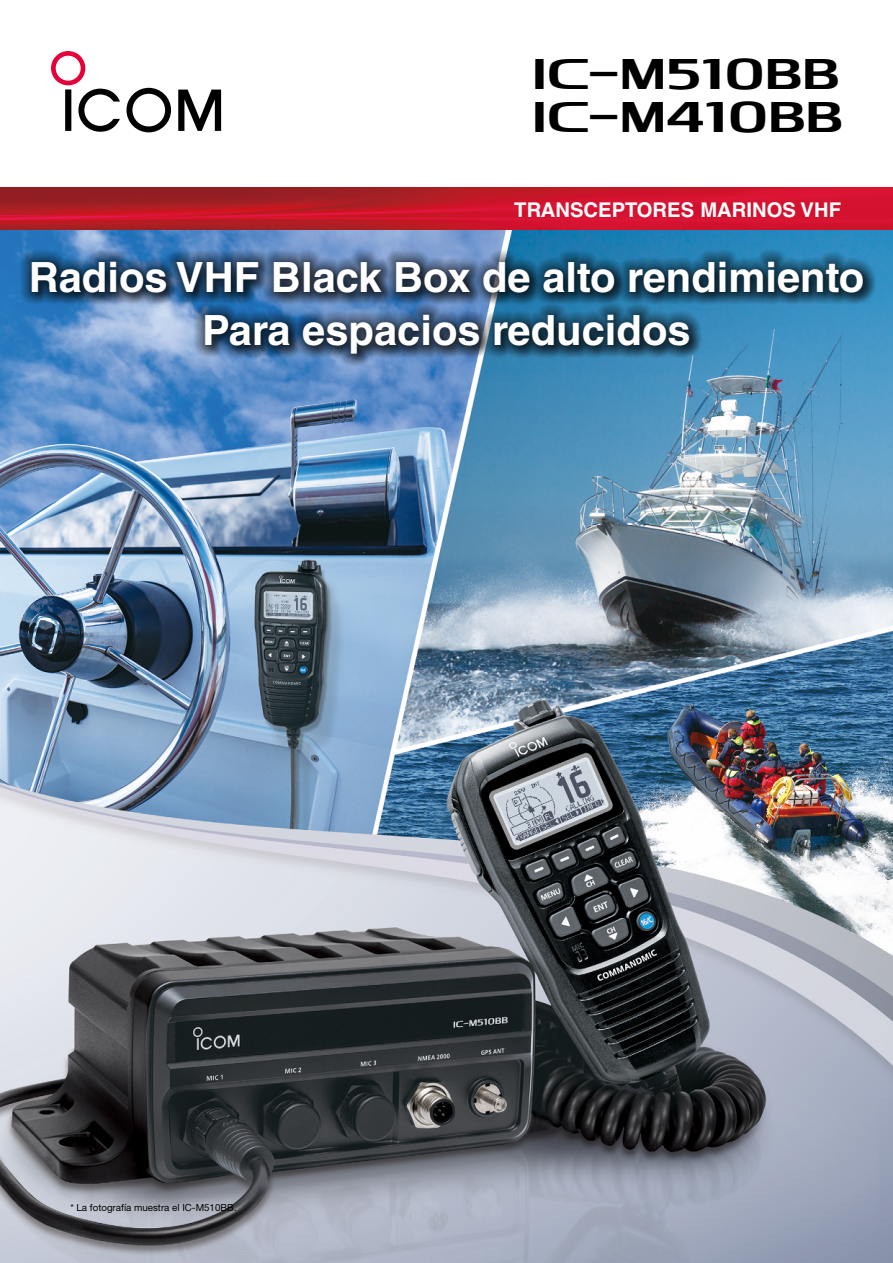
<style>
.page{position:relative;width:893px;height:1263px;background:#fff}
.page>*{position:absolute;margin:0;border:0;box-sizing:border-box;transform-origin:0 0}
.t1{font:700 41.7px/52.5px "Helvetica LT Std";color:#fff;text-align:center}
.t2{font:37.5px/42.8px "Icom CI PRODUCT";letter-spacing:-.01em;color:#000}
.t3{font:700 20.25px "Helvetica LT Std";color:#fff}
.t4{font:9.75px "Helvetica Neue LT Pro";color:#000}
</style>
<div class="page">
<img style="left:0;top:87px;width:893px;height:1176px">
<svg style="left:20px;top:249px;width:855px;height:117px;background:#356389"></svg>
<img style="left:0;top:187px;width:893px;height:43px">
<svg style="left:178px;top:90px;width:43px;height:41px"></svg>
<svg style="left:126px;top:88px;width:45px;height:44px"></svg>
<svg style="left:51px;top:51px;width:69px;height:81px"></svg>
<p class="t2" style="left:535px;top:51px;width:312px">|M510BB |M410BB</p>
<p class="t3" style="left:514px;top:197px;width:328px">TRANSCEPTORES MARINOS VHF</p>
<p class="t1" style="left:29px;top:250px;width:837px">Radios VHF Black Box de alto rendimiento<br>Para espacios reducidos</p>
<p class="t4" style="left:70px;top:1201px;width:168px">* La fotografía muestra el IC-M510BB.</p>
</div>
